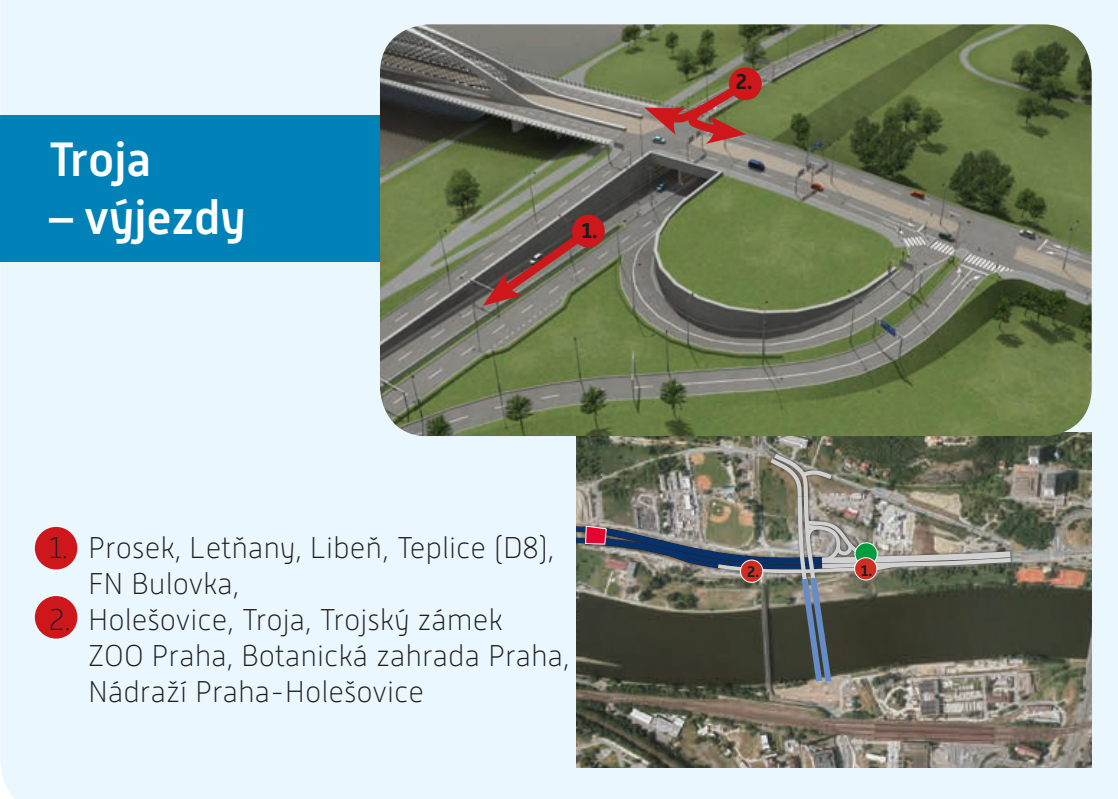
<style>
.page{position:relative;width:1118px;height:799px;background:#ebf7fe}
.page>*{position:absolute;margin:0;border:0;box-sizing:border-box;transform-origin:0 0}
.t1{font:500 48px "Alwyn New";color:#fff}
.t2{font:100 30px/36px "Alwyn New";color:#1d1d1b}
.t3{font:700 21.6px "Alwyn New";color:#1d1d1b}
.t4{font:700 15.3px "Alwyn New";color:#1d1d1b}
</style>
<div class="page">
<img style="left:577px;top:436px;width:515px;height:331px">
<img style="left:577px;top:450px;width:438px;height:317px">
<svg style="left:577px;top:454px;width:434px;height:313px"></svg>
<div style="left:855px;top:543px;width:22px;height:22px;background:#009c3e;border-radius:50%"></div>
<div style="left:855px;top:542px;width:22px;height:23px;border:1px solid #fff;border-radius:50%"></div>
<div style="left:740px;top:560px;width:23px;height:22px;background:#cd2f24;border-radius:50%"></div>
<div style="left:740px;top:560px;width:23px;height:22px;border:1px solid #fff;border-radius:50%"></div>
<div style="left:855px;top:557px;width:22px;height:23px;background:#cd2f24;border-radius:50%"></div>
<div style="left:854px;top:557px;width:23px;height:23px;border:1px solid #fff;border-radius:50%"></div>
<div style="left:0;top:115px;width:588px;height:146px;background:#0082b9"></div>
<div style="left:35px;top:527px;width:42px;height:42px;background:#cd171a;border-radius:50%"></div>
<div style="left:35px;top:596px;width:42px;height:42px;background:#cd171a;border-radius:50%"></div>
<img style="left:380px;top:24px;width:712px;height:412px">
<div style="left:572px;top:215px;width:33px;height:32px;background:#cd171a;border-radius:50%"></div>
<svg style="left:483px;top:220px;width:117px;height:86px"></svg>
<div style="left:729px;top:67px;width:33px;height:33px;background:#cd171a;border-radius:50%"></div>
<svg style="left:644px;top:73px;width:113px;height:71px"></svg>
<h1 class="t1" style="left:49px;top:132px;width:104px">Troja</h1>
<h1 class="t1" style="left:49px;top:190px;width:198px">– výjezdy</h1>
<p class="t3" style="left:581px;top:218px;width:18px">1.</p>
<p class="t2" style="left:88px;top:529px;width:468px;text-indent:-39px">1. Prosek, Letňany, Libeň, Teplice (D8),<br>FN Bulovka,</p>
<p class="t2" style="left:88px;top:601px;width:483px;text-indent:-39px">2. Holešovice, Troja, Trojský zámek<br>ZOO Praha, Botanická zahrada Praha,<br>Nádraží Praha-Holešovice</p>
<p class="t3" style="left:736px;top:69px;width:18px">2.</p>
<p class="t4" style="left:747px;top:562px;width:13px">2.</p>
<p class="t4" style="left:861px;top:562px;width:13px">1.</p>
</div>
